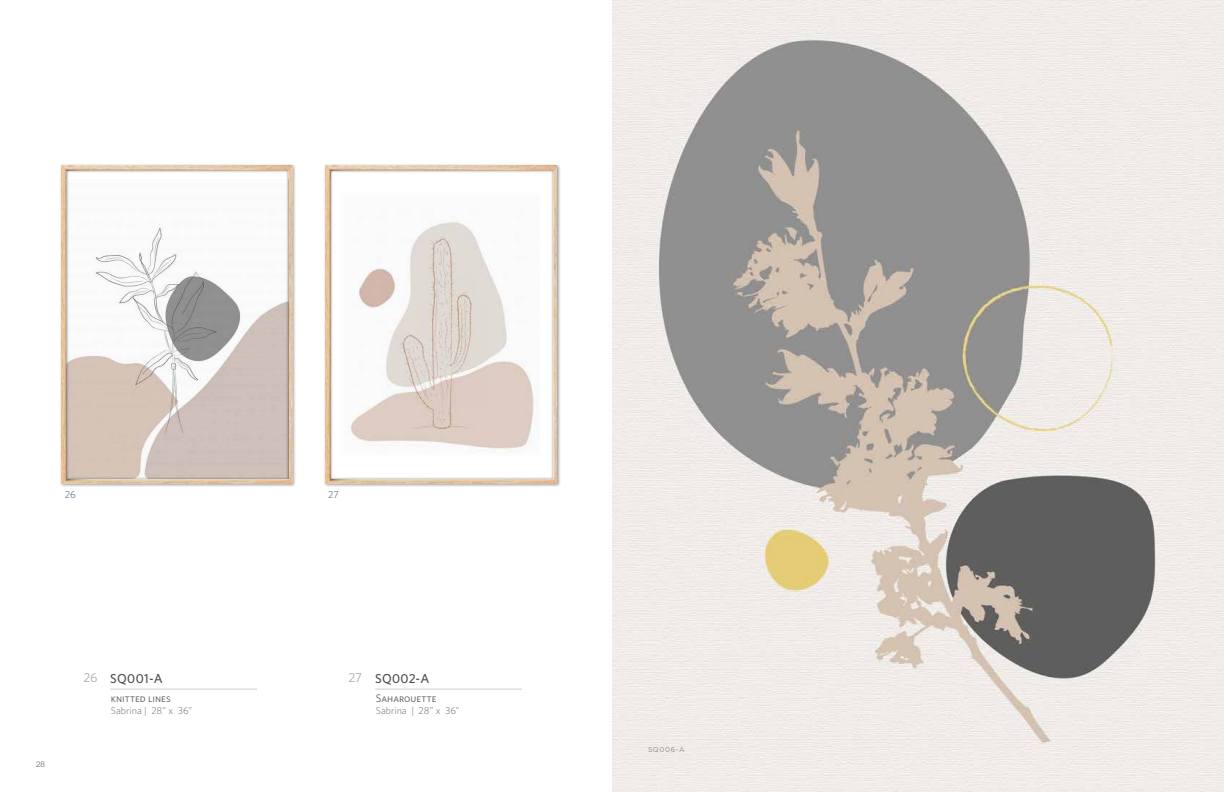
<style>
.page{position:relative;width:1224px;height:792px;background:#fff}
.page>*{position:absolute;margin:0;border:0;box-sizing:border-box;transform-origin:0 0}
.t1{font:500 13px "Whitney";letter-spacing:.025em;color:#4d4d4f}
.t2{font:11px "Whitney Book SC";color:#58595b}
.t3{font:300 10px "Whitney";color:#6d6e71}
.t4{font:300 10px "Whitney";color:#3b4874}
.t5{font:300 8px "Helvetica Neue";color:#636466}
.t6{font:7px "Gotham";letter-spacing:.085em;color:#8a8a8a}
.s1{font-weight:400;color:#a7a9ac}
.s2{color:#636466}
</style>
<div class="page">
<div style="left:59px;top:163px;width:238px;height:324px;background:#000;opacity:.4"></div>
<img style="left:61px;top:166px;width:231px;height:317px">
<div style="left:324px;top:163px;width:237px;height:324px;background:#000;opacity:.4"></div>
<img style="left:326px;top:166px;width:231px;height:317px">
<div style="left:66px;top:171px;width:223px;height:308px;background:#000;opacity:.56"></div>
<div style="left:330px;top:171px;width:223px;height:308px;background:#000;opacity:.56"></div>
<img style="left:612px;top:0;width:612px;height:792px">
<hr style="left:110px;top:689px;width:147px;height:1px;background:#ccc">
<hr style="left:375px;top:689px;width:147px;height:1px;background:#ccc">
<p class="t4" style="left:65px;top:487px;width:12px">26</p>
<p class="t4" style="left:328px;top:487px;width:12px">27</p>
<p class="t5" style="left:36px;top:757px;width:10px">28</p>
<h1 class="t1" style="left:84px;top:670px;width:81px"><span class="s1">26</span> SQ001-A</h1>
<h1 class="t1" style="left:348px;top:670px;width:82px"><span class="s1">27</span> SQ002-A</h1>
<p class="t2" style="left:111px;top:692px;width:61px">knitted lines</p>
<p class="t3" style="left:111px;top:704px;width:83px">Sabrina | 28<span class="s2">” x 36”</span></p>
<p class="t2" style="left:376px;top:692px;width:62px">Saharouette</p>
<p class="t3" style="left:376px;top:704px;width:85px">Sabrina | <span class="s2">28” x 36”</span></p>
<p class="t6" style="left:648px;top:745px;width:38px">SQ006-A</p>
</div>
